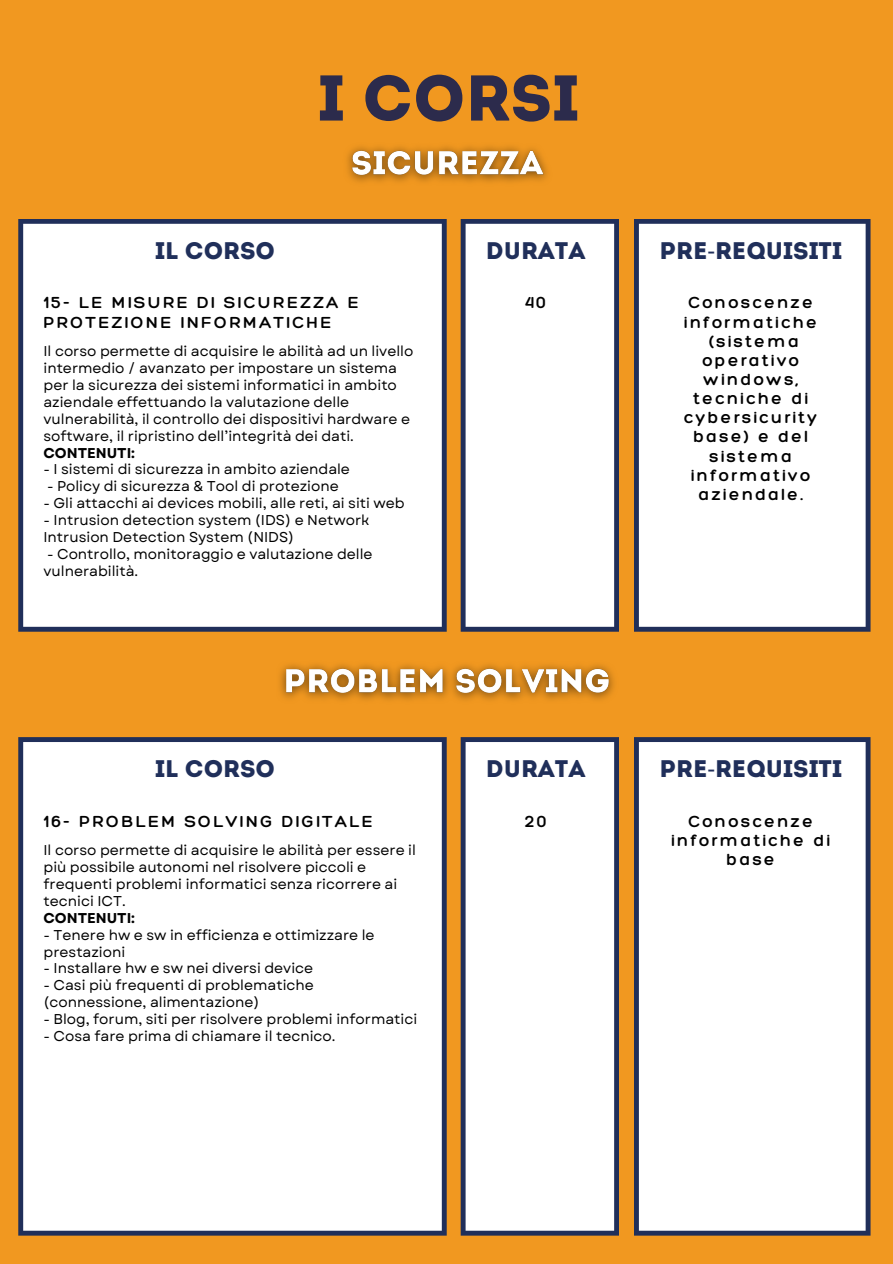
<style>
.page{position:relative;width:893px;height:1264px;background:#fff}
.page>*{position:absolute;margin:0;border:0;box-sizing:border-box;transform-origin:0 0}
.t1{font:64.5px "Intro";color:#2c2b4c}
.t2{font:24px "Intro";color:#202f5a}
.t3{font:300 17.4px/19.2px "Hero";letter-spacing:.13em;color:#000;text-align:center}
.t4{font:14.25px/16.8px "Garet";color:#000}
.t5{font:700 14.25px "Garet";color:#000}
.s1{font-family:"Noto Sans"}
</style>
<div class="page">
<div style="left:0;top:0;width:892px;height:1263px;background:#f19820"></div>
<div style="left:18px;top:219px;width:428px;height:412px;background:#fff"></div>
<svg style="left:634px;top:219px;width:236px;height:412px;background:#eff0f3"></svg>
<svg style="left:460px;top:219px;width:159px;height:412px;background:#ecedf0"></svg>
<img style="left:347px;top:146px;width:201px;height:36px">
<div style="left:18px;top:737px;width:428px;height:498px;background:#fff"></div>
<div style="left:634px;top:737px;width:236px;height:498px;background:#fff"></div>
<svg style="left:460px;top:737px;width:159px;height:498px;background:#edeef0"></svg>
<img style="left:280px;top:664px;width:334px;height:36px">
<h1 class="t1" style="left:318px;top:72px;width:262px">I CORSI</h1>
<h2 class="t2" style="left:155px;top:241px;width:121px">IL CORSO</h2>
<h2 class="t2" style="left:486px;top:241px;width:101px">DURATA</h2>
<h2 class="t2" style="left:659px;top:241px;width:184px">PRE<span class="s1">-</span>REQUISITI</h2>
<p class="t3" style="left:525px;top:293px;width:22px">40</p>
<p class="t3" style="left:684px;top:293px;width:134px">Conoscenze informatiche (sistema operativo windows, tecniche di cybersicurity base) e del sistema informativo aziendale.</p>
<p class="t3" style="left:43px;top:293px;width:317px;text-align:left">15- LE MISURE DI SICUREZZA E<br>PROTEZIONE INFORMATICHE</p>
<p class="t4" style="left:43px;top:343px;width:371px">Il corso permette di acquisire le abilità ad un livello intermedio / avanzato per impostare un sistema per la sicurezza dei sistemi informatici in ambito aziendale effettuando la valutazione delle vulnerabilità, il controllo dei dispositivi hardware e software, il ripristino dell’integrità dei dati.</p>
<p class="t5" style="left:43px;top:442px;width:93px">CONTENUTI:</p>
<p class="t4" style="left:43px;top:461px;width:308px">- I sistemi di sicurezza in ambito aziendale</p>
<p class="t4" style="left:47px;top:478px;width:293px">- Policy di sicurezza &amp; Tool di protezione</p>
<p class="t4" style="left:43px;top:495px;width:363px">- Gli attacchi ai devices mobili, alle reti, ai siti web</p>
<p class="t4" style="left:43px;top:511px;width:327px">- Intrusion detection system (IDS) e Network<br>Intrusion Detection System (NIDS)</p>
<p class="t4" style="left:43px;top:545px;width:330px">- Controllo, monitoraggio e valutazione delle vulnerabilità.</p>
<h2 class="t2" style="left:155px;top:759px;width:121px">IL CORSO</h2>
<h2 class="t2" style="left:486px;top:759px;width:101px">DURATA</h2>
<h2 class="t2" style="left:659px;top:759px;width:184px">PRE<span class="s1">-</span>REQUISITI</h2>
<p class="t3" style="left:525px;top:811px;width:23px">20</p>
<p class="t3" style="left:671px;top:811px;width:160px">Conoscenze informatiche di base</p>
<p class="t3" style="left:43px;top:811px;width:331px">16- PROBLEM SOLVING DIGITALE</p>
<p class="t4" style="left:43px;top:842px;width:374px">Il corso permette di acquisire le abilità per essere il più possibile autonomi nel risolvere piccoli e frequenti problemi informatici senza ricorrere ai tecnici ICT.</p>
<p class="t5" style="left:43px;top:907px;width:93px">CONTENUTI:</p>
<p class="t4" style="left:43px;top:926px;width:332px">- Tenere hw e sw in efficienza e ottimizzare le prestazioni</p>
<p class="t4" style="left:43px;top:960px;width:271px">- Installare hw e sw nei diversi device</p>
<p class="t4" style="left:43px;top:977px;width:272px">- Casi più frequenti di problematiche (connessione, alimentazione)</p>
<p class="t4" style="left:43px;top:1010px;width:375px">- Blog, forum, siti per risolvere problemi informatici</p>
<p class="t4" style="left:43px;top:1027px;width:293px">- Cosa fare prima di chiamare il tecnico.</p>
</div>
